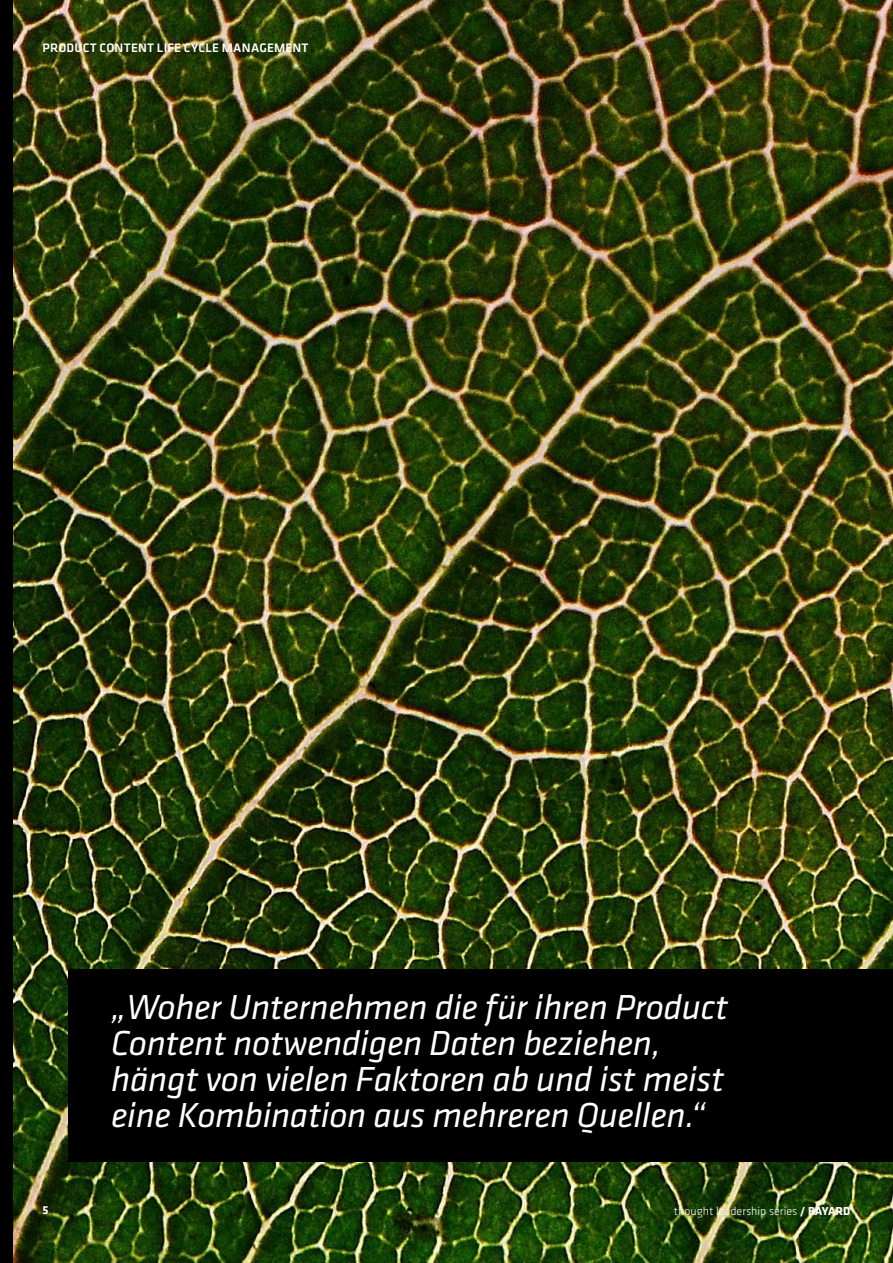
<style>
.page{position:relative;width:893px;height:1263px;background:#fff}
.page>*{position:absolute;margin:0;border:0;box-sizing:border-box;transform-origin:0 0}
.t1{font:italic 36px/36px "Klavika CH";letter-spacing:-.01em;color:#fff}
.t2{font:500 12.75px "Klavika CH";letter-spacing:.02em;color:#fff}
.t3{font:300 12px "Klavika CH";color:#fff}
.t4{font:700 12px "Klavika CH";color:#fff}
.s1{font-weight:700}
</style>
<div class="page">
<img style="left:13px;top:0;width:880px;height:1263px">
<div style="left:0;top:0;width:13px;height:1263px;background:#000"></div>
<div style="left:68px;top:969px;width:825px;height:192px;background:#000"></div>
<p class="t2" style="left:43px;top:41px;width:268px">PRODUCT CONTENT LIFE CYCLE MANAGEMENT</p>
<p class="t1" style="left:111px;top:989px;width:618px">„Woher Unternehmen die für ihren Product Content notwendigen Daten beziehen, hängt von vielen Faktoren ab und ist meist eine Kombination aus mehreren Quellen.“</p>
<p class="t4" style="left:43px;top:1203px;width:7px">5</p>
<p class="t3" style="left:674px;top:1204px;width:178px">thought leadership series <span class="s1">/ BAYARD</span></p>
</div>
